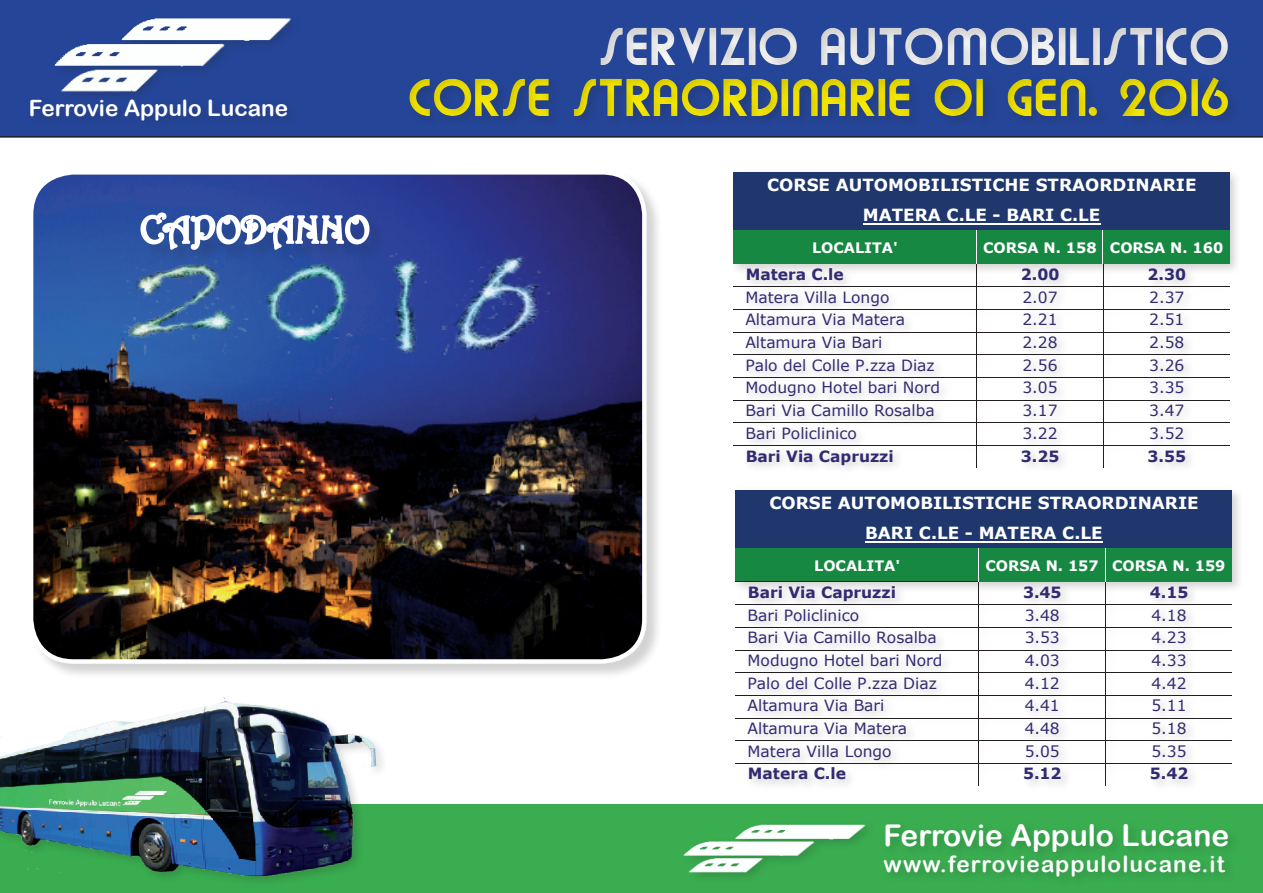
<style>
.page{position:relative;width:1263px;height:893px;background:#fff}
.page>*{position:absolute;margin:0;border:0;box-sizing:border-box;transform-origin:0 0}
.t1{font:45px "Brandish";color:#fff101}
.t2{font:45px "Brandish";color:#fff}
.t3{font:30px "Arial Rounded MT Bold";color:#fff}
.t4{font:22.5px "Arial Rounded MT Bold";letter-spacing:.035em;color:#fff}
.t5{font:22.5px "Arial Rounded MT Bold";color:#fff}
.t6{font:700 16.8px/29.4px "Verdana";color:#fff;text-align:center}
.t7{font:15.45px "Verdana";color:#312b71}
.t8{font:700 15.45px "Verdana";color:#312b71}
.t9{font:700 14.4px "Verdana";color:#fff}
</style>
<div class="page">
<div style="left:0;top:804px;width:1263px;height:89px;background:#39ad50"></div>
<div style="left:0;top:0;width:1263px;height:138px;background:#254598"></div>
<img style="left:683px;top:824px;width:183px;height:51px">
<div style="left:592px;top:14px;width:671px;height:63px;background:#231f20;opacity:.2"></div>
<img style="left:50px;top:9px;width:247px;height:87px">
<div style="left:27px;top:96px;width:272px;height:37px;background:#244393"></div>
<div style="left:882px;top:820px;width:358px;height:43px;background:#38a64d"></div>
<div style="left:881px;top:853px;width:355px;height:36px;background:#38a94e"></div>
<div style="left:333px;top:66px;width:930px;height:62px;background:#231f20;opacity:.2"></div>
<div style="left:29px;top:170px;width:634px;height:510px;background:#231f20;opacity:.2"></div>
<img style="left:31px;top:172px;width:613px;height:489px">
<div style="left:29px;top:170px;width:618px;height:494px;border:4px solid #fff;border-radius:43px"></div>
<img style="left:0;top:697px;width:382px;height:185px">
<div style="left:730px;top:169px;width:512px;height:310px;background:#231f20;opacity:.2"></div>
<div style="left:733px;top:172px;width:497px;height:59px;background:#1f376d"></div>
<div style="left:733px;top:231px;width:497px;height:33px;background:#168842"></div>
<hr style="left:863px;top:223px;width:237px;height:2px;background:#fff">
<hr style="left:976px;top:231px;width:1px;height:33px;background:#fff">
<hr style="left:1102px;top:231px;width:1px;height:33px;background:#fff">
<hr style="left:733px;top:287px;width:497px;height:1px;background:#231f20">
<hr style="left:733px;top:309px;width:497px;height:1px;background:#231f20">
<hr style="left:733px;top:332px;width:497px;height:1px;background:#231f20">
<hr style="left:733px;top:355px;width:497px;height:1px;background:#231f20">
<hr style="left:733px;top:377px;width:497px;height:1px;background:#231f20">
<hr style="left:733px;top:400px;width:497px;height:1px;background:#231f20">
<hr style="left:733px;top:423px;width:497px;height:1px;background:#231f20">
<hr style="left:733px;top:445px;width:497px;height:1px;background:#231f20">
<hr style="left:976px;top:264px;width:1px;height:204px;background:#231f20">
<hr style="left:1103px;top:264px;width:1px;height:204px;background:#231f20">
<div style="left:731px;top:486px;width:513px;height:310px;background:#231f20;opacity:.2"></div>
<div style="left:735px;top:490px;width:497px;height:59px;background:#1f376d"></div>
<div style="left:735px;top:549px;width:497px;height:33px;background:#168842"></div>
<hr style="left:865px;top:541px;width:237px;height:2px;background:#fff">
<hr style="left:978px;top:549px;width:1px;height:33px;background:#fff">
<hr style="left:1104px;top:549px;width:1px;height:33px;background:#fff">
<hr style="left:978px;top:582px;width:1px;height:204px;background:#231f20">
<hr style="left:1105px;top:582px;width:1px;height:204px;background:#231f20">
<hr style="left:735px;top:582px;width:243px;height:1px;background:#231f20">
<hr style="left:735px;top:605px;width:497px;height:1px;background:#231f20">
<hr style="left:735px;top:627px;width:497px;height:1px;background:#231f20">
<hr style="left:735px;top:650px;width:497px;height:1px;background:#231f20">
<hr style="left:735px;top:673px;width:497px;height:1px;background:#231f20">
<hr style="left:735px;top:695px;width:497px;height:1px;background:#231f20">
<hr style="left:735px;top:718px;width:497px;height:1px;background:#231f20">
<hr style="left:735px;top:741px;width:497px;height:1px;background:#231f20">
<hr style="left:735px;top:763px;width:497px;height:1px;background:#231f20">
<div style="left:141px;top:214px;width:245px;height:52px;background:#2c4197"></div>
<svg style="left:139px;top:122px;width:232px;height:131px"></svg>
<img style="left:120px;top:253px;width:433px;height:101px">
<h3 class="t5" style="left:29px;top:95px;width:261px">Ferrovie Appulo Lucane</h3>
<h1 class="t2" style="left:598px;top:14px;width:632px">SERVIZIO AUTOMOBILISTICO</h1>
<h1 class="t1" style="left:408px;top:66px;width:823px">CORSE STRAORDINARIE 01 GEN. 2016</h1>
<p class="t6" style="left:767px;top:170px;width:431px">CORSE AUTOMOBILISTICHE STRAORDINARIE<br>MATERA C.LE - BARI C.LE</p>
<p class="t9" style="left:812px;top:238px;width:87px">LOCALITA'</p>
<p class="t9" style="left:983px;top:238px;width:242px">CORSA N. 158 CORSA N. 160</p>
<p class="t8" style="left:746px;top:265px;width:100px">Matera C.le</p>
<p class="t8" style="left:1021px;top:265px;width:40px">2.00</p>
<p class="t8" style="left:1147px;top:265px;width:40px">2.30</p>
<p class="t7" style="left:745px;top:287px;width:146px">Matera Villa Longo</p>
<p class="t7" style="left:1022px;top:287px;width:37px">2.07</p>
<p class="t7" style="left:1149px;top:287px;width:37px">2.37</p>
<p class="t7" style="left:745px;top:310px;width:161px">Altamura Via Matera</p>
<p class="t7" style="left:1022px;top:310px;width:37px">2.21</p>
<p class="t7" style="left:1149px;top:310px;width:37px">2.51</p>
<p class="t7" style="left:745px;top:333px;width:138px">Altamura Via Bari</p>
<p class="t7" style="left:1022px;top:333px;width:37px">2.28</p>
<p class="t7" style="left:1149px;top:333px;width:37px">2.58</p>
<p class="t7" style="left:745px;top:355px;width:191px">Palo del Colle P.zza Diaz</p>
<p class="t7" style="left:1022px;top:355px;width:37px">2.56</p>
<p class="t7" style="left:1149px;top:355px;width:37px">3.26</p>
<p class="t7" style="left:745px;top:378px;width:196px">Modugno Hotel bari Nord</p>
<p class="t7" style="left:1022px;top:378px;width:37px">3.05</p>
<p class="t7" style="left:1149px;top:378px;width:37px">3.35</p>
<p class="t7" style="left:745px;top:401px;width:191px">Bari Via Camillo Rosalba</p>
<p class="t7" style="left:1022px;top:401px;width:37px">3.17</p>
<p class="t7" style="left:1149px;top:401px;width:37px">3.47</p>
<p class="t7" style="left:745px;top:423px;width:113px">Bari Policlinico</p>
<p class="t7" style="left:1022px;top:423px;width:37px">3.22</p>
<p class="t7" style="left:1149px;top:423px;width:37px">3.52</p>
<p class="t8" style="left:746px;top:446px;width:150px">Bari Via Capruzzi</p>
<p class="t8" style="left:1021px;top:446px;width:40px">3.25</p>
<p class="t8" style="left:1147px;top:446px;width:40px">3.55</p>
<p class="t6" style="left:769px;top:488px;width:431px">CORSE AUTOMOBILISTICHE STRAORDINARIE<br>BARI C.LE - MATERA C.LE</p>
<p class="t9" style="left:814px;top:556px;width:87px">LOCALITA'</p>
<p class="t9" style="left:985px;top:556px;width:242px">CORSA N. 157 CORSA N. 159</p>
<p class="t8" style="left:748px;top:582px;width:150px">Bari Via Capruzzi</p>
<p class="t8" style="left:1023px;top:582px;width:40px">3.45</p>
<p class="t8" style="left:1150px;top:582px;width:40px">4.15</p>
<p class="t7" style="left:748px;top:605px;width:113px">Bari Policlinico</p>
<p class="t7" style="left:1025px;top:605px;width:37px">3.48</p>
<p class="t7" style="left:1151px;top:605px;width:37px">4.18</p>
<p class="t7" style="left:748px;top:628px;width:191px">Bari Via Camillo Rosalba</p>
<p class="t7" style="left:1025px;top:628px;width:37px">3.53</p>
<p class="t7" style="left:1151px;top:628px;width:37px">4.23</p>
<p class="t7" style="left:748px;top:650px;width:196px">Modugno Hotel bari Nord</p>
<p class="t7" style="left:1025px;top:650px;width:37px">4.03</p>
<p class="t7" style="left:1151px;top:650px;width:37px">4.33</p>
<p class="t7" style="left:748px;top:673px;width:191px">Palo del Colle P.zza Diaz</p>
<p class="t7" style="left:1025px;top:673px;width:37px">4.12</p>
<p class="t7" style="left:1151px;top:673px;width:37px">4.42</p>
<p class="t7" style="left:748px;top:696px;width:138px">Altamura Via Bari</p>
<p class="t7" style="left:1025px;top:696px;width:37px">4.41</p>
<p class="t7" style="left:1151px;top:696px;width:37px">5.11</p>
<p class="t7" style="left:748px;top:719px;width:161px">Altamura Via Matera</p>
<p class="t7" style="left:1025px;top:719px;width:37px">4.48</p>
<p class="t7" style="left:1151px;top:719px;width:37px">5.18</p>
<p class="t7" style="left:748px;top:741px;width:146px">Matera Villa Longo</p>
<p class="t7" style="left:1025px;top:741px;width:37px">5.05</p>
<p class="t7" style="left:1151px;top:741px;width:37px">5.35</p>
<p class="t8" style="left:748px;top:764px;width:100px">Matera C.le</p>
<p class="t8" style="left:1023px;top:764px;width:40px">5.12</p>
<p class="t8" style="left:1150px;top:764px;width:40px">5.42</p>
<h2 class="t3" style="left:883px;top:817px;width:347px">Ferrovie Appulo Lucane</h2>
<h3 class="t4" style="left:883px;top:851px;width:343px">www.ferrovieappulolucane.it</h3>
</div>
